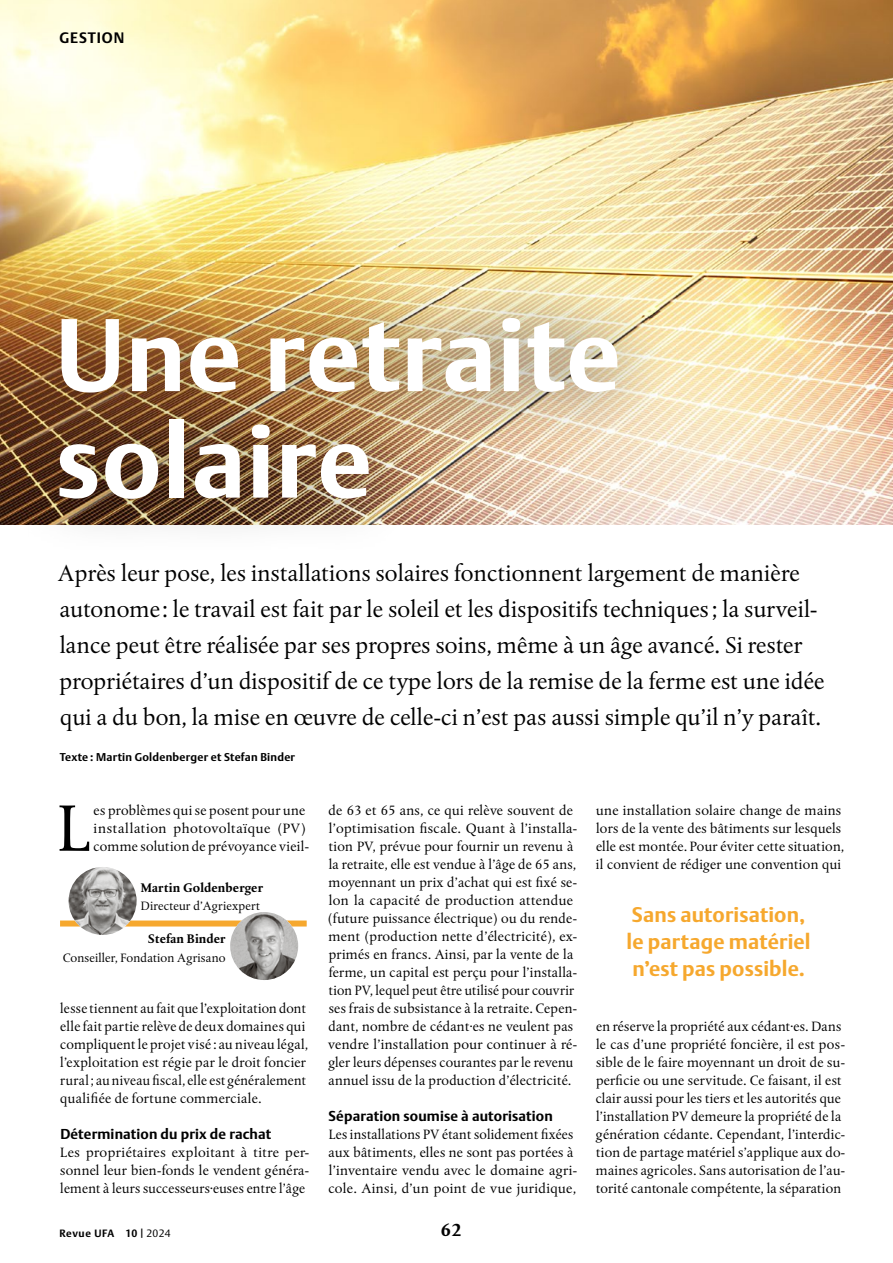
<style>
.page{position:relative;width:893px;height:1263px;background:#fff}
.page>*{position:absolute;margin:0;border:0;box-sizing:border-box;transform-origin:0 0}
.t1{font:700 102px/106.5px "DTL Argo TOT";letter-spacing:.01em;color:#fff}
.t2{font:69.15px "DTL Albertina TOT";color:#000}
.t3{font:24px/36px "DTL Albertina TOT";letter-spacing:.005em;color:#000}
.t4{font:700 21px/27px "DTL Argo TOT";letter-spacing:.005em;color:#f6a82e}
.t5{font:700 18px "DTL Albertina TOT";color:#000}
.t6{font:700 15px "DTL Argo TOT";letter-spacing:.06em;color:#000}
.t7{font:14.25px/18px "DTL Albertina TOT";letter-spacing:.015em;color:#000}
.t8{font:700 14.25px "DTL Argo TOT";letter-spacing:.01em;color:#000}
.t9{font:12.75px "DTL Albertina TOT";letter-spacing:.01em;color:#000}
.t10{font:700 12.75px "DTL Albertina TOT";letter-spacing:.01em;color:#000}
.t11{font:700 11.25px "DTL Argo TOT";letter-spacing:.02em;color:#000}
.t12{font:700 10.5px "DTL Argo TOT";letter-spacing:.045em;color:#000}
.s1{font-weight:400}
.s2{font-weight:300}
</style>
<div class="page">
<img style="left:0;top:0;width:893px;height:525px">
<div style="left:3px;top:263px;width:671px;height:293px;background:#000;opacity:.5"></div>
<div style="left:60px;top:920px;width:247px;height:6px;background:#f6a82e"></div>
<img style="left:69px;top:867px;width:68px;height:68px;border-radius:34px">
<img style="left:230px;top:912px;width:68px;height:68px;border-radius:34px">
<p class="t6" style="left:60px;top:29px;width:66px">GESTION</p>
<h1 class="t1" style="left:56px;top:303px;width:567px">Une retraite solaire</h1>
<p class="t3" style="left:58px;top:555px;width:768px">Après leur pose, les installations solaires fonctionnent largement de manière autonome: le travail est fait par le soleil et les dispositifs techniques; la surveil&shy;lance peut être réalisée par ses propres soins, même à un âge avancé. Si rester propriétaires d’un dispositif de ce type lors de la remise de la ferme est une idée qui a du bon, la mise en œuvre de celle-ci n’est pas aussi simple qu’il n’y paraît.</p>
<p class="t11" style="left:60px;top:750px;width:237px">Texte : Martin Goldenberger et Stefan Binder</p>
<h2 class="t2" style="left:57px;top:787px;width:36px">L</h2>
<p class="t7" style="left:93px;top:801px;width:217px">es problèmes qui se posent pour une installation photovoltaïque (PV) comme solution de prévoyance vieil-</p>
<p class="t10" style="left:141px;top:879px;width:124px">Martin Goldenberger</p>
<p class="t9" style="left:141px;top:898px;width:121px">Directeur d’Agriexpert</p>
<p class="t10" style="left:148px;top:931px;width:79px">Stefan Binder</p>
<p class="t9" style="left:63px;top:950px;width:164px">Conseiller, Fondation Agrisano</p>
<p class="t7" style="left:60px;top:999px;width:250px">lesse tiennent au fait que l’exploitation dont elle fait partie relève de deux domaines qui compliquent le projet visé : au niveau légal, l’exploitation est régie par le droit foncier rural ; au niveau fiscal, elle est généralement qualifiée de fortune commerciale.</p>
<p class="t8" style="left:60px;top:1125px;width:212px">Détermination du prix de rachat</p>
<p class="t7" style="left:60px;top:1143px;width:250px;text-align:justify">Les propriétaires exploitant à titre per&shy;sonnel leur bien-fonds le vendent généra&shy;lement à leurs successeurs·euses entre l’âge</p>
<p class="t7" style="left:328px;top:801px;width:251px">de 63 et 65 ans, ce qui relève souvent de l’optimisation fiscale. Quant à l’installa&shy;tion PV, prévue pour fournir un revenu à la retraite, elle est vendue à l’âge de 65 ans, moyennant un prix d’achat qui est fixé se&shy;lon la capacité de production attendue (future puissance électrique) ou du rende&shy;ment (production nette d’électricité), ex&shy;primés en francs. Ainsi, par la vente de la ferme, un capital est perçu pour l’installa&shy;tion PV, lequel peut être utilisé pour couvrir ses frais de subsistance à la retraite. Cepen&shy;dant, nombre de cédant·es ne veulent pas vendre l’installation pour continuer à ré&shy;gler leurs dépenses courantes par le revenu annuel issu de la production d’électricité.</p>
<p class="t8" style="left:329px;top:1107px;width:226px">Séparation soumise à autorisation</p>
<p class="t7" style="left:328px;top:1125px;width:250px">Les installations PV étant solidement fixées aux bâtiments, elles ne sont pas portées à l’inventaire vendu avec le domaine agri&shy;cole. Ainsi, d’un point de vue juridique,</p>
<p class="t12" style="left:60px;top:1227px;width:113px">Revue UFA 10 <span class="s1">|</span> <span class="s2">2024</span></p>
<p class="t5" style="left:441px;top:1218px;width:22px">62</p>
<p class="t7" style="left:596px;top:801px;width:250px">une installation solaire change de mains lors de la vente des bâtiments sur lesquels elle est montée. Pour éviter cette situation, il convient de rédiger une convention qui</p>
<h3 class="t4" style="left:627px;top:901px;width:186px">Sans autorisation, le partage matériel n’est pas possible.</h3>
<p class="t7" style="left:596px;top:1017px;width:251px">en réserve la propriété aux cédant·es. Dans le cas d’une propriété foncière, il est pos&shy;sible de le faire moyennant un droit de su&shy;perficie ou une servitude. Ce faisant, il est clair aussi pour les tiers et les autorités que l’installation PV demeure la propriété de la génération cédante. Cependant, l’interdic&shy;tion de partage matériel s’applique aux do&shy;maines agricoles. Sans autorisation de l’au&shy;torité cantonale compétente, la séparation</p>
</div>
